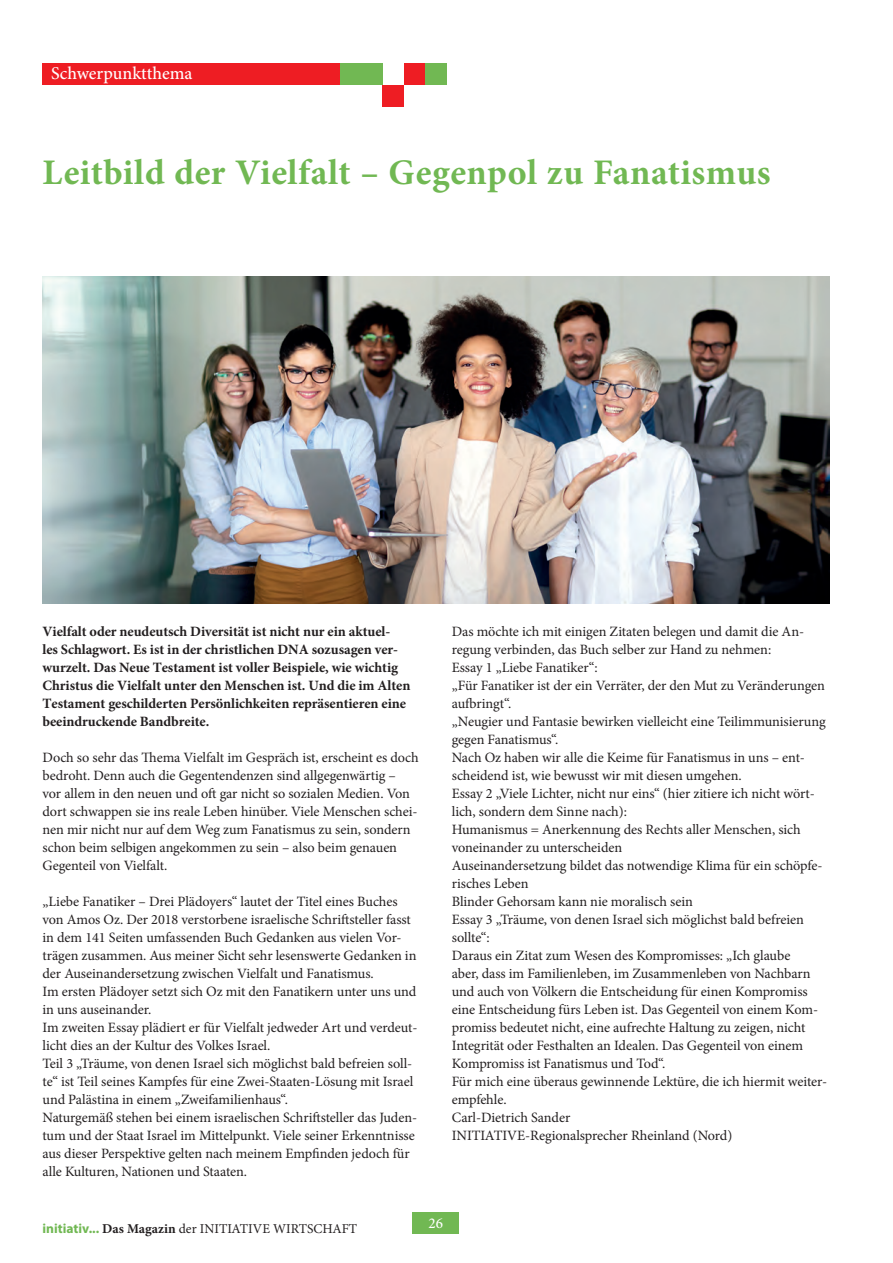
<style>
.page{position:relative;width:893px;height:1263px;background:#fff}
.page>*{position:absolute;margin:0;border:0;box-sizing:border-box;transform-origin:0 0}
.t1{font:700 36px "Minion Pro";letter-spacing:.01em;color:#71b853}
.t2{font:500 18px "Minion Pro";color:#fff}
.t3{font:500 15px "Minion Pro";color:#fff}
.t4{font:14.25px/18px "Minion Pro";letter-spacing:-.005em;color:#231f20}
.t5{font:700 14.25px/18px "Minion Pro";letter-spacing:-.005em;color:#231f20}
.t6{font:13.5px "Minion Pro";color:#231f20}
.s1{font-family:"Myriad Pro";font-weight:700;color:#71b853}
.s2{font-weight:700}
</style>
<div class="page">
<div style="left:412px;top:1212px;width:47px;height:21px;background:#71b853"></div>
<div style="left:340px;top:64px;width:43px;height:21px;background:#71b853"></div>
<div style="left:383px;top:85px;width:21px;height:21px;background:#ee1d23"></div>
<div style="left:404px;top:64px;width:21px;height:21px;background:#ee1d23"></div>
<div style="left:43px;top:64px;width:297px;height:21px;background:#ee1d23"></div>
<div style="left:425px;top:64px;width:21px;height:21px;background:#71b853"></div>
<img style="left:43px;top:276px;width:786px;height:328px">
<p class="t2" style="left:51px;top:62px;width:143px">Schwerpunktthema</p>
<h1 class="t1" style="left:43px;top:147px;width:730px">Leitbild der Vielfalt – Gegenpol zu Fanatismus</h1>
<p class="t5" style="left:43px;top:623px;width:369px">Vielfalt oder neudeutsch Diversität ist nicht nur ein aktuel-<br>les Schlagwort. Es ist in der christlichen DNA sozusagen ver&shy;wurzelt. Das Neue Testament ist voller Beispiele, wie wichtig Christus die Vielfalt unter den Menschen ist. Und die im Alten Testament geschilderten Persönlichkeiten repräsentieren eine beeindruckende Bandbreite.</p>
<p class="t4" style="left:43px;top:749px;width:378px">Doch so sehr das Thema Vielfalt im Gespräch ist, erscheint es doch bedroht. Denn auch die Gegentendenzen sind allgegenwärtig –<br>vor allem in den neuen und oft gar nicht so sozialen Medien. Von dort schwappen sie ins reale Leben hinüber. Viele Menschen schei&shy;nen mir nicht nur auf dem Weg zum Fanatismus zu sein, sondern schon beim selbigen angekommen zu sein – also beim genauen Gegenteil von Vielfalt.</p>
<p class="t4" style="left:43px;top:893px;width:376px">„Liebe Fanatiker – Drei Plädoyers“ lautet der Titel eines Buches von Amos Oz. Der 2018 verstorbene israelische Schriftsteller fasst in dem 141 Seiten umfassenden Buch Gedanken aus vielen Vor&shy;trägen zusammen. Aus meiner Sicht sehr lesenswerte Gedanken in der Auseinandersetzung zwischen Vielfalt und Fanatismus.<br>Im ersten Plädoyer setzt sich Oz mit den Fanatikern unter uns und in uns auseinander.<br>Im zweiten Essay plädiert er für Vielfalt jedweder Art und verdeut&shy;licht dies an der Kultur des Volkes Israel.<br>Teil 3 „Träume, von denen Israel sich möglichst bald befreien soll&shy;te“ ist Teil seines Kampfes für eine Zwei-Staaten-Lösung mit Israel und Palästina in einem „Zweifamilienhaus“.<br>Naturgemäß stehen bei einem israelischen Schriftsteller das Juden&shy;tum und der Staat Israel im Mittelpunkt. Viele seiner Erkenntnisse aus dieser Perspektive gelten nach meinem Empfinden jedoch für alle Kulturen, Nationen und Staaten.</p>
<p class="t4" style="left:452px;top:623px;width:377px">Das möchte ich mit einigen Zitaten belegen und damit die An&shy;regung verbinden, das Buch selber zur Hand zu nehmen:<br>Essay 1 „Liebe Fanatiker“:<br>„Für Fanatiker ist der ein Verräter, der den Mut zu Veränderungen aufbringt“.<br>„Neugier und Fantasie bewirken vielleicht eine Teilimmunisierung gegen Fanatismus“.<br>Nach Oz haben wir alle die Keime für Fanatismus in uns – ent&shy;scheidend ist, wie bewusst wir mit diesen umgehen.<br>Essay 2 „Viele Lichter, nicht nur eins“ (hier zitiere ich nicht wört&shy;lich, sondern dem Sinne nach):<br>Humanismus = Anerkennung des Rechts aller Menschen, sich voneinander zu unterscheiden<br>Auseinandersetzung bildet das notwendige Klima für ein schöpfe&shy;risches Leben<br>Blinder Gehorsam kann nie moralisch sein<br>Essay 3 „Träume, von denen Israel sich möglichst bald befreien sollte“:<br>Daraus ein Zitat zum Wesen des Kompromisses: „Ich glaube<br>aber, dass im Familienleben, im Zusammenleben von Nachbarn und auch von Völkern die Entscheidung für einen Kompromiss eine Entscheidung fürs Leben ist. Das Gegenteil von einem Kom&shy;promiss bedeutet nicht, eine aufrechte Haltung zu zeigen, nicht Integrität oder Festhalten an Idealen. Das Gegenteil von einem Kompromiss ist Fanatismus und Tod“.<br>Für mich eine überaus gewinnende Lektüre, die ich hiermit weiter&shy;empfehle.<br>Carl-Dietrich Sander<br>INITIATIVE-Regionalsprecher Rheinland (Nord)</p>
<p class="t6" style="left:43px;top:1220px;width:316px"><span class="s1">initiativ...</span> <span class="s2">Das Magazin</span> der INITIATIVE WIRTSCHAFT</p>
<p class="t3" style="left:429px;top:1213px;width:16px">26</p>
</div>
